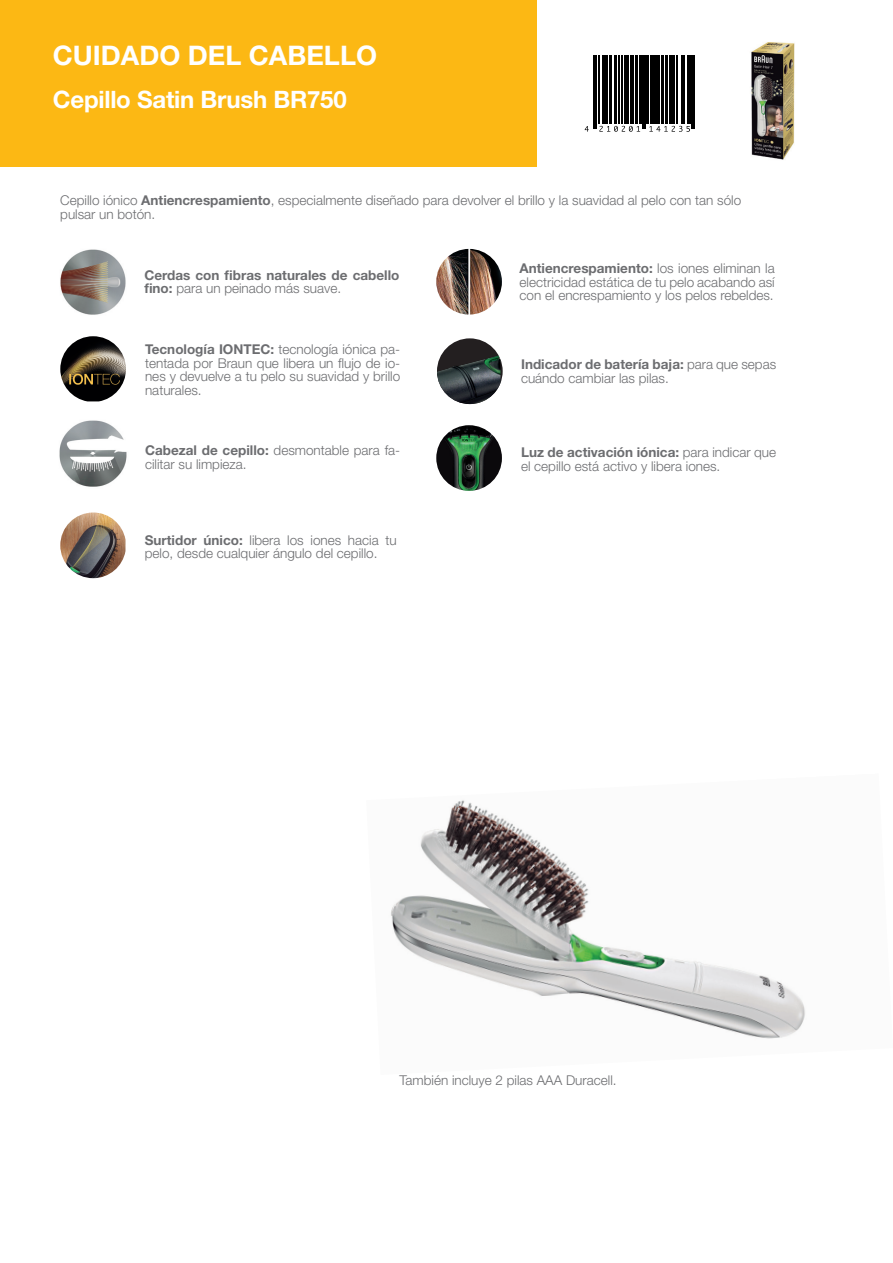
<style>
.page{position:relative;width:893px;height:1263px;background:#fff}
.page>*{position:absolute;margin:0;border:0;box-sizing:border-box;transform-origin:0 0}
.t1{font:700 27px "Helvetica Neue LT Std";color:#fff}
.t2{font:700 24px "Helvetica Neue LT Std";letter-spacing:-.01em;color:#fff}
.t3{font:300 13.5px/13.5px "Helvetica Neue LT Std";color:#6c6d70}
.t4{font:700 13.5px/13.5px "Helvetica Neue LT Std";color:#6c6d70}
.s1{font-weight:700}
.s2{font-weight:300}
</style>
<div class="page">
<hr style="left:594px;top:55px;width:1px;height:73px;background:#000">
<hr style="left:596px;top:55px;width:1px;height:73px;background:#000">
<svg style="left:585px;top:126px;width:4px;height:6px"></svg>
<hr style="left:599px;top:55px;width:1px;height:68px;background:#000">
<hr style="left:602px;top:55px;width:1px;height:68px;background:#000">
<hr style="left:603px;top:55px;width:1px;height:68px;background:#000">
<hr style="left:605px;top:55px;width:1px;height:68px;background:#000">
<hr style="left:606px;top:55px;width:1px;height:68px;background:#000">
<hr style="left:609px;top:55px;width:2px;height:68px;background:#000">
<hr style="left:611px;top:55px;width:1px;height:68px;background:#000">
<hr style="left:615px;top:55px;width:1px;height:68px;background:#000">
<hr style="left:616px;top:55px;width:1px;height:68px;background:#000">
<hr style="left:618px;top:55px;width:1px;height:68px;background:#000">
<hr style="left:621px;top:55px;width:1px;height:68px;background:#000">
<hr style="left:624px;top:55px;width:1px;height:68px;background:#000">
<hr style="left:625px;top:55px;width:1px;height:68px;background:#000">
<hr style="left:627px;top:55px;width:2px;height:68px;background:#000">
<hr style="left:631px;top:55px;width:1px;height:68px;background:#000">
<hr style="left:632px;top:55px;width:1px;height:68px;background:#000">
<hr style="left:633px;top:55px;width:1px;height:68px;background:#000">
<hr style="left:635px;top:55px;width:1px;height:68px;background:#000">
<hr style="left:636px;top:55px;width:1px;height:68px;background:#000">
<hr style="left:639px;top:55px;width:1px;height:68px;background:#000">
<hr style="left:640px;top:55px;width:1px;height:68px;background:#000">
<svg style="left:599px;top:126px;width:41px;height:6px"></svg>
<hr style="left:642px;top:55px;width:1px;height:73px;background:#000">
<hr style="left:644px;top:55px;width:2px;height:73px;background:#000">
<hr style="left:647px;top:55px;width:1px;height:68px;background:#000">
<hr style="left:648px;top:55px;width:1px;height:68px;background:#000">
<hr style="left:651px;top:55px;width:1px;height:68px;background:#000">
<hr style="left:652px;top:55px;width:1px;height:68px;background:#000">
<hr style="left:654px;top:55px;width:1px;height:68px;background:#000">
<hr style="left:656px;top:55px;width:1px;height:68px;background:#000">
<hr style="left:657px;top:55px;width:1px;height:68px;background:#000">
<hr style="left:658px;top:55px;width:1px;height:68px;background:#000">
<hr style="left:661px;top:55px;width:2px;height:68px;background:#000">
<hr style="left:663px;top:55px;width:1px;height:68px;background:#000">
<hr style="left:666px;top:55px;width:1px;height:68px;background:#000">
<hr style="left:667px;top:55px;width:1px;height:68px;background:#000">
<hr style="left:669px;top:55px;width:1px;height:68px;background:#000">
<hr style="left:670px;top:55px;width:1px;height:68px;background:#000">
<hr style="left:672px;top:55px;width:1px;height:68px;background:#000">
<hr style="left:673px;top:55px;width:1px;height:68px;background:#000">
<hr style="left:676px;top:55px;width:1px;height:68px;background:#000">
<hr style="left:682px;top:55px;width:1px;height:68px;background:#000">
<hr style="left:684px;top:55px;width:1px;height:68px;background:#000">
<hr style="left:687px;top:55px;width:1px;height:68px;background:#000">
<hr style="left:688px;top:55px;width:1px;height:68px;background:#000">
<hr style="left:689px;top:55px;width:1px;height:68px;background:#000">
<svg style="left:649px;top:126px;width:41px;height:6px"></svg>
<hr style="left:691px;top:55px;width:1px;height:73px;background:#000">
<hr style="left:693px;top:55px;width:1px;height:73px;background:#000">
<div style="left:0;top:0;width:536px;height:167px;background:#fcb814"></div>
<img style="left:60px;top:512px;width:65px;height:66px">
<img style="left:751px;top:42px;width:44px;height:118px">
<img style="left:60px;top:249px;width:66px;height:66px">
<img style="left:59px;top:420px;width:68px;height:67px">
<img style="left:391px;top:800px;width:415px;height:239px">
<img style="left:60px;top:336px;width:66px;height:65px">
<img style="left:436px;top:249px;width:66px;height:66px;border-radius:33px">
<img style="left:436px;top:425px;width:66px;height:66px;border-radius:33px">
<div style="left:437px;top:338px;width:66px;height:66px;background:#231f20;border-radius:50%"></div>
<img style="left:437px;top:355px;width:64px;height:49px">
<h1 class="t1" style="left:53px;top:39px;width:326px">CUIDADO DEL CABELLO</h1>
<h2 class="t2" style="left:53px;top:85px;width:295px">Cepillo Satin Brush BR750</h2>
<p class="t3" style="left:60px;top:194px;width:682px">Cepillo iónico <span class="s1">Antiencrespamiento</span>, especialmente diseñado para devolver el brillo y la suavidad al pelo con tan sólo pulsar un botón.</p>
<p class="t4" style="left:144px;top:268px;width:257px">Cerdas con fibras naturales de cabello fino: <span class="s2">para un peinado más suave.</span></p>
<p class="t3" style="left:145px;top:342px;width:257px;text-align:justify"><span class="s1">Tecnología IONTEC:</span> tecnología iónica pa&shy;tentada por Braun que libera un flujo de io&shy;nes y devuelve a tu pelo su suavidad y brillo naturales.</p>
<p class="t3" style="left:145px;top:443px;width:257px"><span class="s1">Cabezal de cepillo:</span> desmontable para fa&shy;cilitar su limpieza.</p>
<p class="t3" style="left:145px;top:533px;width:253px"><span class="s1">Surtidor único:</span> libera los iones hacia tu pelo, desde cualquier ángulo del cepillo.</p>
<p class="t3" style="left:520px;top:261px;width:257px;text-align:justify"><span class="s1">Antiencrespamiento:</span> los iones eliminan la electricidad estática de tu pelo acabando así con el encrespamiento y los pelos rebeldes.</p>
<p class="t3" style="left:521px;top:357px;width:257px"><span class="s1">Indicador de batería baja:</span> para que sepas cuándo cambiar las pilas.</p>
<p class="t3" style="left:521px;top:445px;width:257px"><span class="s1">Luz de activación iónica:</span> para indicar que el cepillo está activo y libera iones.</p>
<p class="t3" style="left:399px;top:1073px;width:219px">También incluye 2 pilas AAA Duracell.</p>
</div>
